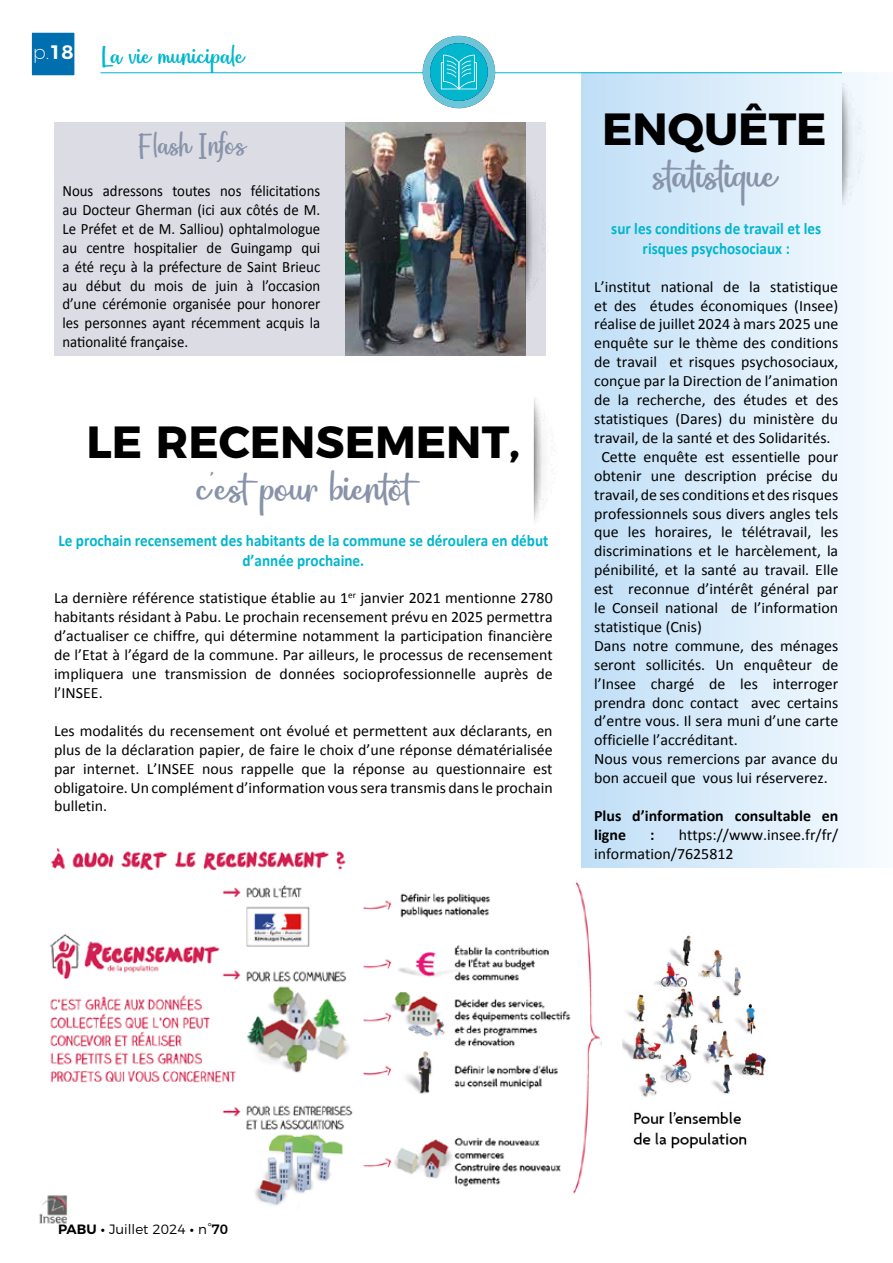
<style>
.page{position:relative;width:893px;height:1263px;background:#fff}
.page>*{position:absolute;margin:0;border:0;box-sizing:border-box;transform-origin:0 0}
.t1{font:700 45px "Montserrat";color:#000}
.t2{font:40.5px "Astronauta Script";color:#8893a9}
.t3{font:30px "Astronauta Script";color:#8893a9;scale:.94 1}
.t4{font:25.5px "Astronauta Script";color:#02b6cd}
.t5{font:200 19.5px "Montserrat";color:#fff}
.t6{font:700 16.5px/19.8px "Calibri";color:#02b6cd;text-align:center;scale:.92 1}
.t7{font:15.75px/18.9px "Calibri";color:#000;text-align:justify}
.t8{font:15.75px/18.9px "Calibri";color:#000;text-align:justify;scale:.94 1}
.t9{font:700 15.75px/18.9px "Calibri";color:#000}
.t10{font:300 13.5px "Montserrat";color:#000}
.s1{font-weight:600}
.s2{font-weight:500}
</style>
<div class="page">
<img style="left:622px;top:935px;width:144px;height:214px">
<img style="left:39px;top:848px;width:562px;height:376px">
<div style="left:54px;top:122px;width:492px;height:234px;background:#dbdce4"></div>
<img style="left:345px;top:122px;width:180px;height:234px">
<div style="left:581px;top:72px;width:312px;height:795px;background:linear-gradient(to right,#c0def6,#f8fcff)"></div>
<img style="left:842px;top:83px;width:24px;height:124px">
<img style="left:525px;top:175px;width:13px;height:128px">
<img style="left:534px;top:398px;width:13px;height:123px">
<hr style="left:100px;top:72px;width:742px;height:1px;background:#02b6cd">
<svg style="left:423px;top:36px;width:72px;height:72px"></svg>
<svg style="left:31px;top:32px;width:44px;height:44px;background:#1078b4"></svg>
<p class="t5" style="left:33px;top:37px;width:42px">p.<span class="s1">18</span></p>
<h3 class="t4" style="left:100px;top:40px;width:145px">La vie municipale</h3>
<h3 class="t3" style="left:138px;top:126px;width:116px">Flash Infos</h3>
<p class="t8" style="left:63px;top:181px;width:276px">Nous adressons toutes nos félicitations au Docteur Gherman (ici aux côtés de M.<br>Le Préfet et de M. Salliou) ophtalmologue au centre hospitalier de Guingamp qui a été reçu à la préfecture de Saint Brieuc au début du mois de juin à l’occasion d’une cérémonie organisée pour honorer les personnes ayant récemment acquis la nationalité française.</p>
<h1 class="t1" style="left:87px;top:405px;width:435px">LE RECENSEMENT,</h1>
<h2 class="t2" style="left:197px;top:463px;width:215px">c’est pour bientôt</h2>
<p class="t6" style="left:58px;top:530px;width:534px">Le prochain recensement des habitants de la commune se déroulera en début d’année prochaine.</p>
<p class="t7" style="left:54px;top:588px;width:500px">La dernière référence statistique établie au 1<sup>er</sup> janvier 2021 mentionne 2780 habitants résidant à Pabu. Le prochain recensement prévu en 2025 permettra d’actualiser ce chiffre, qui détermine notamment la participation financière de l’Etat à l’égard de la commune. Par ailleurs, le processus de recensement impliquera une transmission de données socioprofessionnelle auprès de l’INSEE.</p>
<p class="t7" style="left:54px;top:720px;width:500px">Les modalités du recensement ont évolué et permettent aux déclarants, en plus de la déclaration papier, de faire le choix d’une réponse dématérialisée par internet. L’INSEE nous rappelle que la réponse au questionnaire est obligatoire. Un complément d’information vous sera transmis dans le prochain bulletin.</p>
<h1 class="t1" style="left:602px;top:92px;width:226px">ENQUÊTE</h1>
<h2 class="t2" style="left:652px;top:150px;width:126px">statistique</h2>
<p class="t6" style="left:611px;top:218px;width:230px">sur les conditions de travail et les risques psychosociaux :</p>
<p class="t7" style="left:594px;top:276px;width:246px">L’institut national de la statistique</p>
<p class="t7" style="left:594px;top:295px;width:246px">et des études économiques (Insee)</p>
<p class="t7" style="left:594px;top:314px;width:246px">réalise de juillet 2024 à mars 2025 une</p>
<p class="t7" style="left:594px;top:333px;width:246px">enquête sur le thème des conditions</p>
<p class="t7" style="left:594px;top:352px;width:246px">de travail et risques psychosociaux,</p>
<p class="t7" style="left:594px;top:371px;width:246px">conçue par la Direction de l’animation</p>
<p class="t7" style="left:594px;top:390px;width:246px">de la recherche, des études et des</p>
<p class="t7" style="left:594px;top:409px;width:246px">statistiques (Dares) du ministère du</p>
<p class="t7" style="left:594px;top:427px;width:238px">travail, de la santé et des Solidarités.</p>
<p class="t7" style="left:601px;top:446px;width:238px">Cette enquête est essentielle pour</p>
<p class="t7" style="left:594px;top:465px;width:246px">obtenir une description précise du</p>
<p class="t7" style="left:594px;top:484px;width:246px">travail, de ses conditions et des risques</p>
<p class="t7" style="left:594px;top:503px;width:246px">professionnels sous divers angles tels</p>
<p class="t7" style="left:594px;top:522px;width:246px">que les horaires, le télétravail, les</p>
<p class="t7" style="left:594px;top:541px;width:246px">discriminations et le harcèlement, la</p>
<p class="t7" style="left:594px;top:560px;width:246px">pénibilité, et la santé au travail. Elle</p>
<p class="t7" style="left:594px;top:579px;width:246px">est reconnue d’intérêt général par</p>
<p class="t7" style="left:594px;top:598px;width:246px">le Conseil national de l’information</p>
<p class="t7" style="left:594px;top:616px;width:109px">statistique (Cnis)</p>
<p class="t7" style="left:594px;top:635px;width:246px">Dans notre commune, des ménages</p>
<p class="t7" style="left:594px;top:654px;width:246px">seront sollicités. Un enquêteur de</p>
<p class="t7" style="left:594px;top:673px;width:246px">l’Insee chargé de les interroger</p>
<p class="t7" style="left:594px;top:692px;width:246px">prendra donc contact avec certains</p>
<p class="t7" style="left:594px;top:711px;width:246px">d’entre vous. Il sera muni d’une carte</p>
<p class="t7" style="left:594px;top:730px;width:145px">officielle l’accréditant.</p>
<p class="t7" style="left:594px;top:749px;width:246px">Nous vous remercions par avance du</p>
<p class="t7" style="left:594px;top:768px;width:235px">bon accueil que vous lui réserverez.</p>
<p class="t9" style="left:594px;top:805px;width:246px">Plus d’information consultable en ligne</p>
<p class="t7" style="left:594px;top:824px;width:246px;text-indent:85px">https://www.insee.fr/fr/ information/7625812</p>
<p class="t9" style="left:650px;top:824px;width:6px">:</p>
<p class="t10" style="left:58px;top:1218px;width:172px"><span class="s1">PABU •</span> Juillet 2024 <span class="s1">•</span> n°<span class="s2">70</span></p>
</div>
